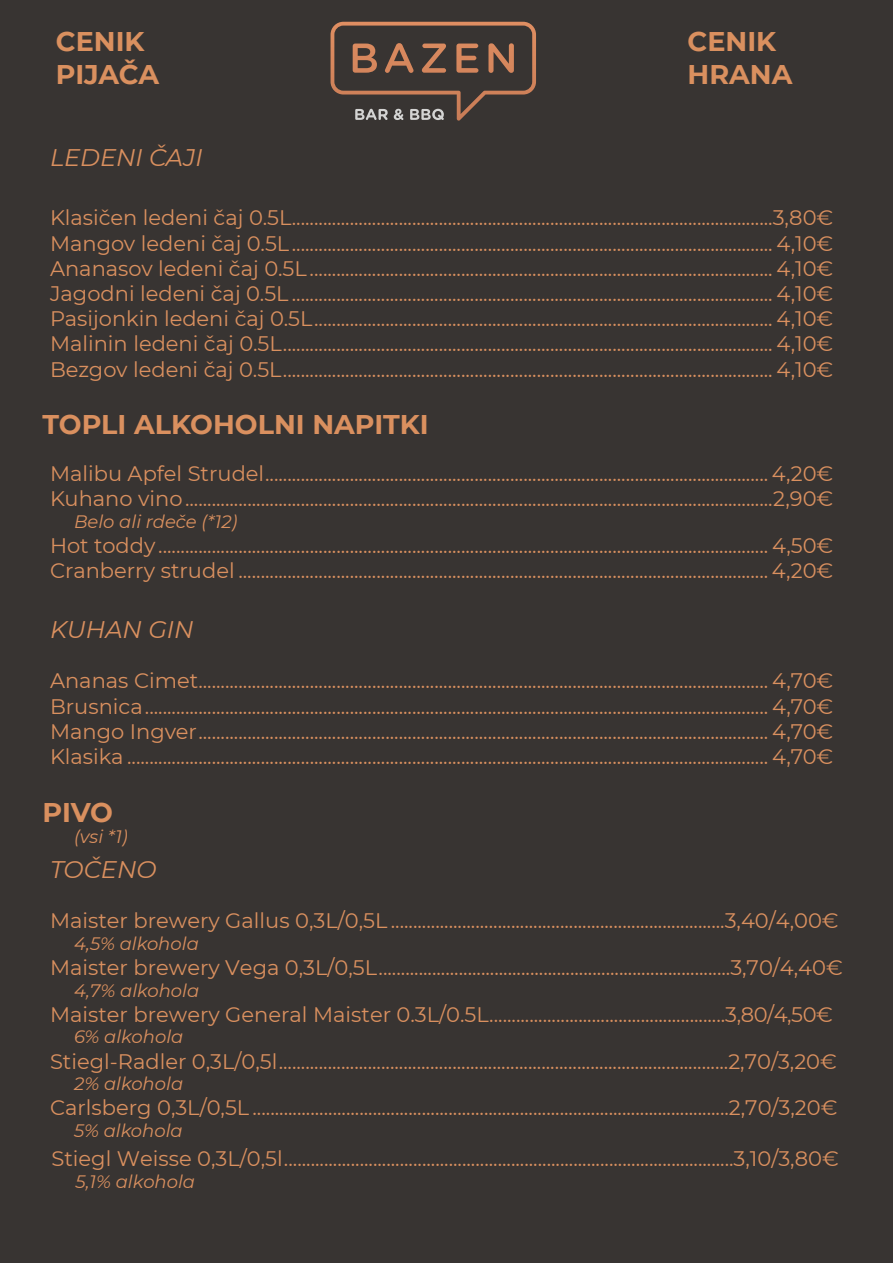
<style>
.page{position:relative;width:893px;height:1263px;background:#383432}
.page>*{position:absolute;margin:0;border:0;box-sizing:border-box;transform-origin:0 0}
.t1{font:700 27px/32.4px "Montserrat";color:#da905f}
.t2{font:italic 24px "Montserrat";color:#da905f}
.t3{font:21px/25.2px "Montserrat";color:#da905f;text-align:justify}
.t4{font:italic 18px "Montserrat";color:#da905f}
</style>
<div class="page">
<svg style="left:331px;top:22px;width:205px;height:99px;background:#59473d"></svg>
<p class="t1" style="left:56px;top:24px;width:105px">CENIK<br>PIJAČA</p>
<p class="t1" style="left:688px;top:24px;width:106px">CENIK<br>HRANA</p>
<p class="t2" style="left:50px;top:141px;width:154px">LEDENI ČAJI</p>
<p class="t3" style="left:50px;top:205px;width:785px">Klasičen ledeni čaj 0.5L............................................................................................................3,80€ Mangov ledeni čaj 0.5L............................................................................................................ 4,10€ Ananasov ledeni čaj 0.5L........................................................................................................ 4,10€ Jagodni ledeni čaj 0.5L ............................................................................................................ 4,10€ Pasijonkin ledeni čaj 0.5L....................................................................................................... 4,10€ Malinin ledeni čaj 0.5L.............................................................................................................. 4,10€ Bezgov ledeni čaj 0.5L.............................................................................................................. 4,10€</p>
<p class="t1" style="left:43px;top:407px;width:388px">TOPLI ALKOHOLNI NAPITKI</p>
<p class="t3" style="left:50px;top:460px;width:785px">Malibu Apfel Strudel................................................................................................................. 4,20€<br>Kuhano vino....................................................................................................................................2,90€</p>
<p class="t4" style="left:74px;top:509px;width:165px">Belo ali rdeče (*12)</p>
<p class="t3" style="left:50px;top:532px;width:785px">Hot toddy......................................................................................................................................... 4,50€<br>Cranberry strudel ....................................................................................................................... 4,20€</p>
<p class="t2" style="left:50px;top:613px;width:145px">KUHAN GIN</p>
<p class="t3" style="left:50px;top:668px;width:785px">Ananas Cimet................................................................................................................................ 4,70€ Brusnica............................................................................................................................................ 4,70€ Mango Ingver................................................................................................................................ 4,70€ Klasika ................................................................................................................................................ 4,70€</p>
<p class="t1" style="left:43px;top:794px;width:72px">PIVO</p>
<p class="t4" style="left:74px;top:824px;width:55px">(vsi *1)</p>
<p class="t2" style="left:50px;top:853px;width:108px">TOČENO</p>
<p class="t3" style="left:50px;top:907px;width:790px">Maister brewery Gallus 0,3L/0,5L ...........................................................................3,40/4,00€</p>
<p class="t4" style="left:74px;top:931px;width:126px">4,5% alkohola</p>
<p class="t3" style="left:50px;top:954px;width:794px">Maister brewery Vega 0,3L/0,5L ...............................................................................3,70/4,40€</p>
<p class="t4" style="left:74px;top:978px;width:127px">4,7% alkohola</p>
<p class="t3" style="left:50px;top:1001px;width:785px">Maister brewery General Maister 0.3L/0.5L.....................................................3,80/4,50€</p>
<p class="t4" style="left:74px;top:1024px;width:111px">6% alkohola</p>
<p class="t3" style="left:50px;top:1048px;width:788px">Stiegl-Radler 0,3L/0,5l.....................................................................................................2,70/3,20€</p>
<p class="t4" style="left:74px;top:1071px;width:111px">2% alkohola</p>
<p class="t3" style="left:50px;top:1094px;width:789px">Carlsberg 0,3L/0,5L ...........................................................................................................2,70/3,20€</p>
<p class="t4" style="left:74px;top:1118px;width:110px">5% alkohola</p>
<p class="t3" style="left:52px;top:1145px;width:789px">Stiegl Weisse 0,3L/0,5l.....................................................................................................3,10/3,80€</p>
<p class="t4" style="left:76px;top:1169px;width:121px">5,1% alkohola</p>
</div>
